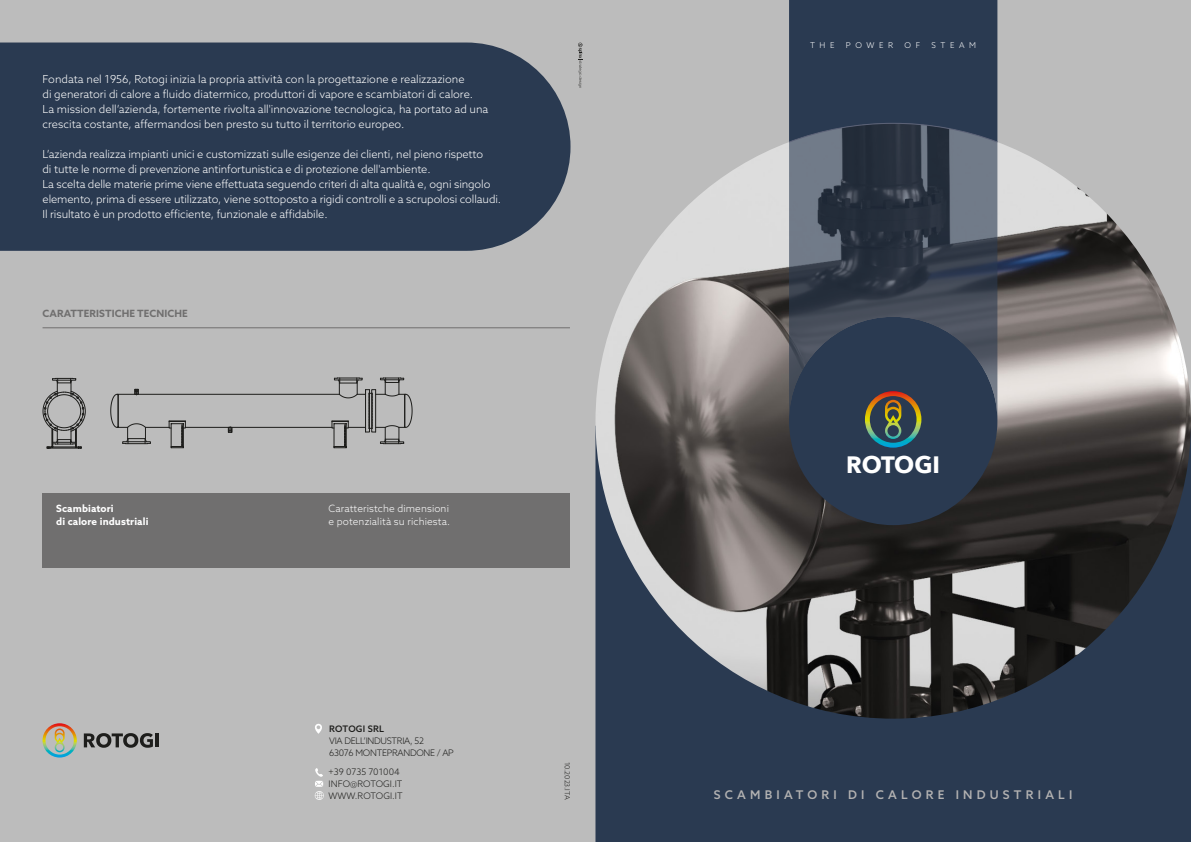
<style>
.page{position:relative;width:1191px;height:842px;background:#bcbcbc}
.page>*{position:absolute;margin:0;border:0;box-sizing:border-box;transform-origin:0 0}
.t1{font:700 23.6px "Avenir Next";color:#fff}
.t2{font:500 12px "Azo Sans";letter-spacing:.35em;color:#b3b2b2}
.t3{font:300 11px/15px "Azo Sans";letter-spacing:-.01em;color:#fff}
.t4{font:300 10px/13px "Azo Sans";letter-spacing:.01em;color:#fff}
.t5{font:700 10px/13px "Azo Sans";letter-spacing:.01em;color:#fff}
.t6{font:700 10px "Azo Sans";letter-spacing:.01em;color:#706f6f}
.t7{font:300 9px/12px "Azo Sans";letter-spacing:-.03em;color:#1d1d1b}
.t8{font:300 9px/12px "Azo Sans";color:#1d1d1b}
.t9{font:500 9px "Azo Sans";letter-spacing:.02em;color:#1d1d1b}
.t10{font:300 8px "Azo Sans";letter-spacing:.58em;color:#fff}
.t11{font:300 7px "Azo Sans";color:#1d1d1b}
</style>
<div class="page">
<div style="left:0;top:43px;width:570px;height:208px;background:#2a3a51"></div>
<div style="left:595px;top:719px;width:596px;height:123px;background:#2a3a51"></div>
<svg style="left:578px;top:43px;width:5px;height:45px"></svg>
<img style="left:595px;top:142px;width:596px;height:577px">
<svg style="left:789px;top:143px;width:208px;height:372px;background:#384353"></svg>
<svg style="left:865px;top:391px;width:56px;height:57px;background:#525c4e"></svg>
<svg style="left:43px;top:723px;width:34px;height:34px"></svg>
<svg style="left:84px;top:733px;width:69px;height:15px"></svg>
<hr style="left:156px;top:733px;width:3px;height:14px;background:#1d1d1b">
<svg style="left:787px;top:0;width:211px;height:143px;background:#2e3d53"></svg>
<svg style="left:315px;top:724px;width:7px;height:10px"></svg>
<svg style="left:315px;top:768px;width:9px;height:32px"></svg>
<div style="left:43px;top:493px;width:527px;height:74px;background:#706f6f"></div>
<hr style="left:43px;top:327px;width:527px;height:1px;background:#706f6f">
<svg style="left:111px;top:378px;width:301px;height:71px"></svg>
<hr style="left:47px;top:448px;width:34px;height:1px;background:#1d1d1b">
<svg style="left:43px;top:378px;width:42px;height:70px"></svg>
<p class="t3" style="left:43px;top:71px;width:447px">Fondata nel 1956, Rotogi inizia la propria attività con la progettazione e realizzazione<br>di generatori di calore a fluido diatermico, produttori di vapore e scambiatori di calore.<br>La mission dell’azienda, fortemente rivolta all'innovazione tecnologica, ha portato ad una crescita costante, affermandosi ben presto su tutto il territorio europeo.</p>
<p class="t3" style="left:43px;top:146px;width:460px">L’azienda realizza impianti unici e customizzati sulle esigenze dei clienti, nel pieno rispetto<br>di tutte le norme di prevenzione antinfortunistica e di protezione dell'ambiente.<br>La scelta delle materie prime viene effettuata seguendo criteri di alta qualità e, ogni singolo elemento, prima di essere utilizzato, viene sottoposto a rigidi controlli e a scrupolosi collaudi.<br>Il risultato è un prodotto efficiente, funzionale e affidabile.</p>
<p class="t6" style="left:43px;top:307px;width:147px">CARATTERISTICHE TECNICHE</p>
<p class="t5" style="left:56px;top:502px;width:94px">Scambiatori<br>di calore industriali</p>
<p class="t4" style="left:329px;top:502px;width:123px">Caratteristche dimensioni e potenzialità su richiesta.</p>
<p class="t9" style="left:329px;top:723px;width:56px">ROTOGI SRL</p>
<p class="t7" style="left:329px;top:735px;width:126px">VIA DELL’INDUSTRIA, 52<br>63076 MONTEPRANDONE / AP</p>
<p class="t8" style="left:329px;top:766px;width:75px">+39 0735 701004<br>INFO@ROTOGI.IT<br>WWW.ROTOGI.IT</p>
<p class="t11" style="left:572px;top:762px;width:39px;rotate:90deg">10.2023.ITA</p>
<p class="t10" style="left:810px;top:40px;width:26px">THE</p>
<p class="t10" style="left:846px;top:40px;width:49px">POWER</p>
<p class="t10" style="left:904px;top:40px;width:17px">O F</p>
<p class="t10" style="left:931px;top:40px;width:46px">STEAM</p>
<h1 class="t1" style="left:846px;top:444px;width:95px">ROTOGI</h1>
<p class="t2" style="left:714px;top:787px;width:360px">SCAMBIATORI DI CALORE INDUSTRIALI</p>
</div>
